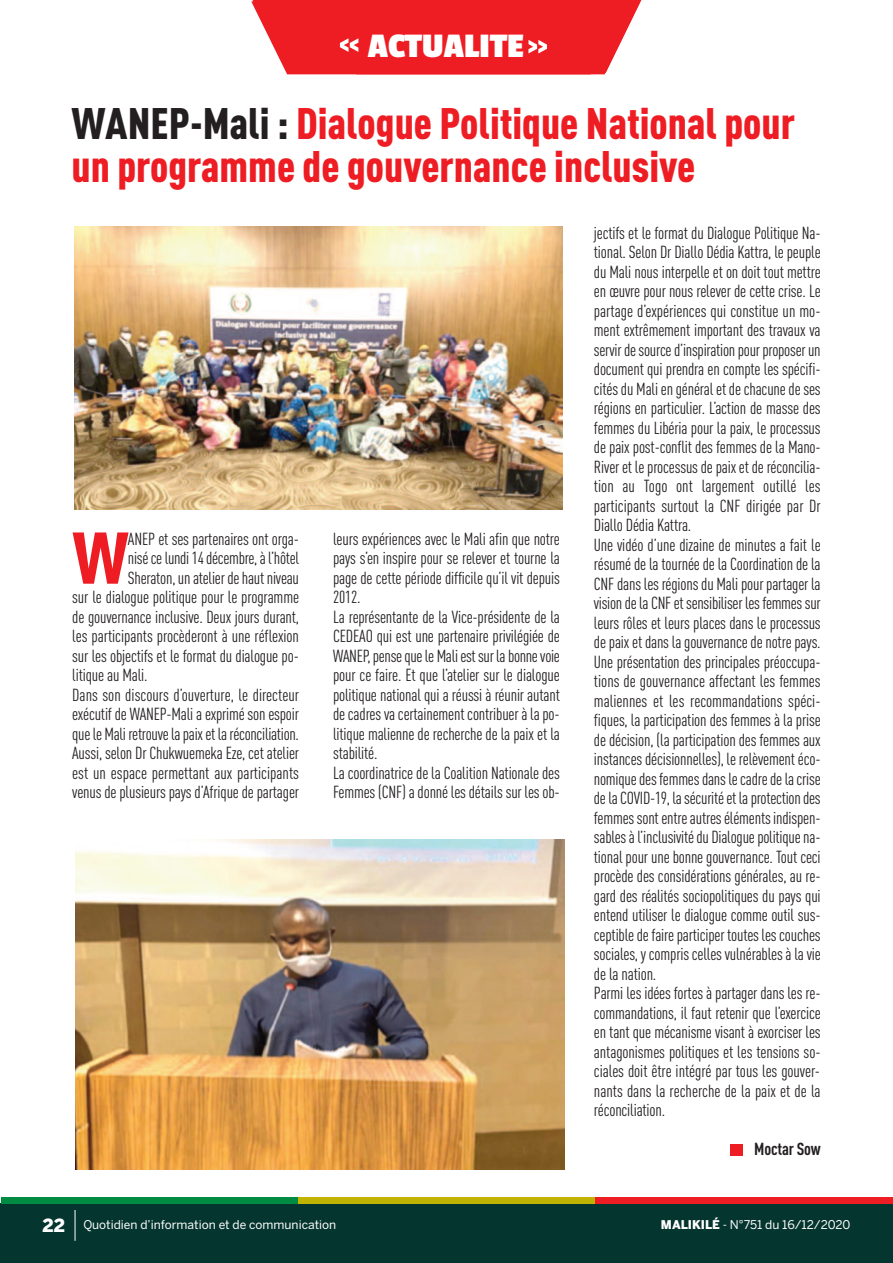
<style>
.page{position:relative;width:893px;height:1263px;background:#fff}
.page>*{position:absolute;margin:0;border:0;box-sizing:border-box;transform-origin:0 0}
.t1{font:900 condensed 72px "DIN Pro";color:#ee1d23}
.t2{font:900 condensed 43.5px/43.5px "DIN Pro";color:#ee1d23}
.t3{font:700 36px "Passion One";color:#fff}
.t4{font:condensed 17.25px/19.5px "DIN Pro";letter-spacing:-.01em;color:#231f20}
.t5{font:700 condensed 17.25px "DIN Pro";letter-spacing:-.01em;color:#231f20}
.t6{font:12px "Benton Sans";color:#fff}
.s1{color:#231f20}
.s2{font-weight:900;font-size:18px}
.s3{font-weight:900}
</style>
<div class="page">
<div style="left:1px;top:1203px;width:892px;height:60px;background:#05352f"></div>
<div style="left:1px;top:1197px;width:297px;height:6px;background:#008b43"></div>
<div style="left:298px;top:1197px;width:298px;height:6px;background:#c0b301"></div>
<div style="left:596px;top:1197px;width:297px;height:6px;background:#ee1d23"></div>
<hr style="left:75px;top:1210px;width:1px;height:31px;background:#fff">
<svg style="left:251px;top:0;width:390px;height:74px"></svg>
<div style="left:730px;top:1144px;width:13px;height:11px;background:#ee1d23"></div>
<img style="left:74px;top:226px;width:488px;height:284px">
<img style="left:75px;top:840px;width:490px;height:329px">
<h3 class="t3" style="left:368px;top:27px;width:157px">ACTUALITE</h3>
<h2 class="t2" style="left:72px;top:105px;width:725px"><span class="s1">WANEP-Mali :</span> Dialogue Politique National pour un programme de gouvernance inclusive</h2>
<h1 class="t1" style="left:72px;top:532px;width:58px">W</h1>
<p class="t4" style="left:128px;top:530px;width:172px">ANEP et ses partenaires ont orga-</p>
<p class="t4" style="left:128px;top:550px;width:173px">nisécelundi14décembre,àl’hôtel</p>
<p class="t4" style="left:128px;top:569px;width:173px">Sheraton,unatelierdehautniveau</p>
<p class="t4" style="left:72px;top:589px;width:228px">sur le dialogue politique pour le programme</p>
<p class="t4" style="left:72px;top:608px;width:228px">de gouvernance inclusive. Deux jours durant,</p>
<p class="t4" style="left:72px;top:628px;width:228px">les participants procèderont à une réflexion</p>
<p class="t4" style="left:72px;top:647px;width:228px">sur les objectifs et le format du dialogue po-</p>
<p class="t4" style="left:72px;top:667px;width:77px">litique au Mali.</p>
<p class="t4" style="left:72px;top:686px;width:228px">Dans son discours d’ouverture, le directeur</p>
<p class="t4" style="left:72px;top:706px;width:228px">exécutif de WANEP-Mali a exprimé son espoir</p>
<p class="t4" style="left:72px;top:725px;width:228px">queleMali retrouvelapaixet laréconciliation.</p>
<p class="t4" style="left:72px;top:745px;width:228px">Aussi, selon Dr Chukwuemeka Eze, cet atelier</p>
<p class="t4" style="left:72px;top:764px;width:228px">est un espace permettant aux participants</p>
<p class="t4" style="left:72px;top:784px;width:228px">venus de plusieurs pays d’Afrique de partager</p>
<p class="t4" style="left:333px;top:530px;width:228px">leurs expériences avec le Mali afin que notre pays s’en inspire pour se relever et tourne la page de cette période difficile qu’il vit depuis 2012.<br>La représentante de la Vice-présidente de la CEDEAO qui est une partenaire privilégiée de WANEP,pensequeleMaliestsur labonnevoie pour ce faire. Et que l’atelier sur le dialogue politique national qui a réussi à réunir autant de cadres va certainement contribuer à la po&shy;litique malienne de recherche de la paix et la stabilité.<br>La coordinatrice de la Coalition Nationale des Femmes (CNF) a donné les détails sur les ob-</p>
<p class="t4" style="left:594px;top:225px;width:228px">jectifs et le format du Dialogue Politique Na&shy;tional. Selon Dr Diallo Dédia Kattra, le peuple du Mali nous interpelle et on doit tout mettre en œuvre pour nous relever de cette crise. Le partage d’expériences qui constitue un mo&shy;ment extrêmement important des travaux va servirdesourced’inspirationpourproposerun document qui prendra en compte les spécifi&shy;cités du Mali en général et de chacune de ses régions en particulier. L’action de masse des femmes du Libéria pour la paix, le processus de paix post-conflit des femmes de la Mano-River et le processus de paix et de réconcilia&shy;tion au Togo ont largement outillé les participants surtout la CNF dirigée par Dr Diallo Dédia Kattra.<br>Une vidéo d’une dizaine de minutes a fait le résumé de la tournée de la Coordination de la CNF dans les régions du Mali pour partager la visiondelaCNFetsensibiliser lesfemmessur leurs rôles et leurs places dans le processus de paix et dans la gouvernance de notre pays.<br>Une présentation des principales préoccupa&shy;tions de gouvernance affectant les femmes maliennes et les recommandations spéci&shy;fiques, la participation des femmes à la prise de décision, (la participation des femmes aux instances décisionnelles), le relèvement éco&shy;nomiquedesfemmesdanslecadredelacrise delaCOVID-19, lasécuritéet laprotectiondes femmessontentreautresélémentsindispen&shy;sablesàl’inclusivitédu Dialoguepolitiquena&shy;tional pour une bonne gouvernance. Tout ceci procède des considérations générales, au re&shy;gard des réalités sociopolitiques du pays qui entend utiliser le dialogue comme outil sus&shy;ceptibledefaireparticiper touteslescouches sociales, y compris celles vulnérables à la vie de la nation.<br>Parmi les idées fortes à partager dans les re&shy;commandations, il faut retenir que l’exercice en tant que mécanisme visant à exorciser les antagonismes politiques et les tensions so&shy;ciales doit être intégré par tous les gouver&shy;nants dans la recherche de la paix et de la réconciliation.</p>
<p class="t5" style="left:754px;top:1143px;width:68px">Moctar Sow</p>
<p class="t6" style="left:43px;top:1218px;width:295px"><span class="s2">22</span> Quotidien d’information et de communication</p>
<p class="t6" style="left:661px;top:1218px;width:191px"><span class="s3">MALIKILÉ</span> - N°751 du 16/12/2020</p>
</div>
